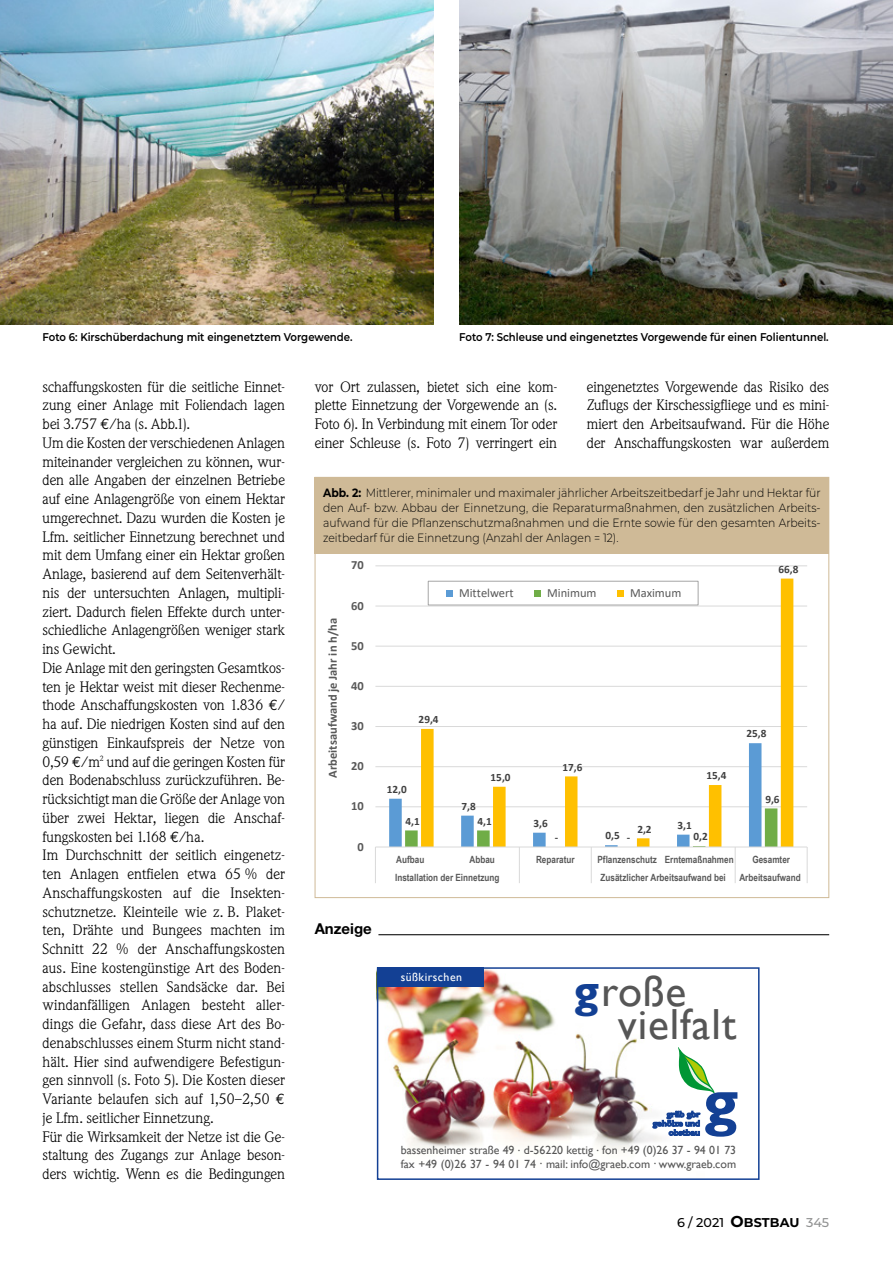
<style>
.page{position:relative;width:893px;height:1263px;background:#fff}
.page>*{position:absolute;margin:0;border:0;box-sizing:border-box;transform-origin:0 0}
.t1{font:43.5px "Gill Sans";letter-spacing:.02em;color:#565656}
.t2{font:15px/18.8px "Weidemann BQ";color:#000;text-align:justify}
.t3{font:700 15px "Helvetica Neue";color:#000}
.t4{font:500 12.75px "Montserrat";color:#000}
.t5{font:700 12.45px "Calibri";color:#595959}
.t6{font:12.45px "Calibri";color:#595959}
.t7{font:300 12px/15px "Montserrat";color:#000;text-align:justify;scale:.9 1}
.t8{font:11.85px/13.5px "Gill Sans";color:#565656}
.t9{font:11.85px "Gill Sans";letter-spacing:.04em;color:#fff}
.t10{font:600 11.25px "Montserrat";color:#000;scale:.9 1}
.t11{font:700 11.25px "Calibri";color:#404040}
.t12{font:700 9.9px "Arial Narrow";color:#595959}
.s1{font-family:"Euro Mono"}
.s2{font-weight:700}
.s3{font-family:"Gill Sans Nova";font-weight:800;font-size:43.95px;color:#134094}
.s4{font-weight:700;font-size:15.75px}
.s5{color:#919292}
</style>
<div class="page">
<img style="left:0;top:0;width:434px;height:324px">
<img style="left:459px;top:0;width:434px;height:324px">
<hr style="left:375px;top:806px;width:432px;height:1px;background:#d9d9d9">
<hr style="left:375px;top:766px;width:432px;height:1px;background:#d9d9d9">
<hr style="left:375px;top:726px;width:432px;height:1px;background:#d9d9d9">
<hr style="left:375px;top:686px;width:432px;height:1px;background:#d9d9d9">
<hr style="left:375px;top:646px;width:432px;height:1px;background:#d9d9d9">
<hr style="left:375px;top:606px;width:432px;height:1px;background:#d9d9d9">
<hr style="left:375px;top:566px;width:432px;height:1px;background:#d9d9d9">
<svg style="left:421px;top:578px;width:372px;height:269px"></svg>
<hr style="left:375px;top:847px;width:432px;height:1px;background:#d9d9d9">
<svg style="left:375px;top:848px;width:1px;height:35px"></svg>
<svg style="left:389px;top:743px;width:388px;height:140px"></svg>
<svg style="left:807px;top:847px;width:1px;height:36px"></svg>
<div style="left:428px;top:581px;width:270px;height:24px;background:#fff"></div>
<div style="left:428px;top:581px;width:270px;height:24px;border:1px solid #a6a6a6"></div>
<div style="left:446px;top:590px;width:7px;height:6px;background:#5b9bd5"></div>
<div style="left:534px;top:590px;width:7px;height:6px;background:#70ad47"></div>
<div style="left:617px;top:590px;width:7px;height:6px;background:#ffc000"></div>
<div style="left:315px;top:477px;width:514px;height:76px;background:#cfba97"></div>
<img style="left:380px;top:970px;width:282px;height:181px">
<div style="left:377px;top:967px;width:383px;height:213px;border:2px solid #134094"></div>
<div style="left:377px;top:967px;width:106px;height:19px;background:#134094"></div>
<svg style="left:653px;top:1047px;width:84px;height:90px"></svg>
<hr style="left:378px;top:934px;width:451px;height:1px;background:#000">
<p class="t10" style="left:43px;top:328px;width:346px">Foto 6: Kirschüberdachung mit eingenetztem Vorgewende.</p>
<p class="t10" style="left:459px;top:328px;width:412px">Foto 7: Schleuse und eingenetztes Vorgewende für einen Folientunnel.</p>
<p class="t2" style="left:43px;top:377px;width:244px;text-align:left">schaffungskosten für die seitliche Einnet&shy;zung einer Anlage mit Foliendach lagen bei 3.757 <span class="s1">7</span>/ha (s. Abb.1).<br>Um die Kosten der verschiedenen Anlagen miteinander vergleichen zu können, wur&shy;den alle Angaben der einzelnen Betriebe auf eine Anlagengröße von einem Hektar umgerechnet. Dazu wurden die Kosten je Lfm. seitlicher Einnetzung berechnet und mit dem Umfang einer ein Hektar großen Anlage, basierend auf dem Seitenverhält&shy;nis der untersuchten Anlagen, multipli&shy;ziert. Dadurch fielen Effekte durch unter&shy;schiedliche Anlagengrößen weniger stark ins Gewicht.<br>Die Anlage mit den geringsten Gesamtkos&shy;ten je Hektar weist mit dieser Rechenme&shy;thode Anschaffungskosten von 1.836 <span class="s1">7</span>/ ha auf. Die niedrigen Kosten sind auf den günstigen Einkaufspreis der Netze von 0,59 <span class="s1">7</span>/m<sup>2</sup> und auf die geringen Kosten für den Bodenabschluss zurückzuführen. Be&shy;rücksichtigt man die Größe der Anlage von über zwei Hektar, liegen die Anschaf&shy;fungskosten bei 1.168 <span class="s1">7</span>/ha.<br>Im Durchschnitt der seitlich eingenetz&shy;ten Anlagen entfielen etwa 65 % der Anschaffungskosten auf die Insekten&shy;schutznetze. Kleinteile wie z. B. Plaket&shy;ten, Drähte und Bungees machten im Schnitt 22 % der Anschaffungskosten aus. Eine kostengünstige Art des Boden&shy;abschlusses stellen Sandsäcke dar. Bei windanfälligen Anlagen besteht aller&shy;dings die Gefahr, dass diese Art des Bo&shy;denabschlusses einem Sturm nicht stand&shy;hält. Hier sind aufwendigere Befestigun&shy;gen sinnvoll (s. Foto 5). Die Kosten dieser Variante belaufen sich auf 1,50–2,50 <span class="s1">7 </span>je Lfm. seitlicher Einnetzung.<br>Für die Wirksamkeit der Netze ist die Ge&shy;staltung des Zugangs zur Anlage beson&shy;ders wichtig. Wenn es die Bedingungen</p>
<p class="t2" style="left:315px;top:377px;width:244px">vor Ort zulassen, bietet sich eine kom&shy;plette Einnetzung der Vorgewende an (s.<br>Foto 6). In Verbindung mit einem Tor oder einer Schleuse (s. Foto 7) verringert ein</p>
<p class="t2" style="left:587px;top:377px;width:244px">eingenetztes Vorgewende das Risiko des Zuflugs der Kirschessigfliege und es mini&shy;miert den Arbeitsaufwand. Für die Höhe der Anschaffungskosten war außerdem</p>
<p class="t7" style="left:323px;top:485px;width:554px"><span class="s2">Abb. 2:</span> Mittlerer, minimaler und maximaler jährlicher Arbeitszeitbedarf je Jahr und Hektar für den Auf- bzw. Abbau der Einnetzung, die Reparaturmaßnahmen, den zusätzlichen Arbeits&shy;aufwand für die Pflanzenschutzmaßnahmen und die Ernte sowie für den gesamten Arbeits&shy;zeitbedarf für die Einnetzung (Anzahl der Anlagen = 12).</p>
<p class="t5" style="left:351px;top:556px;width:14px">70</p>
<p class="t11" style="left:778px;top:561px;width:21px">66,8</p>
<p class="t6" style="left:459px;top:584px;width:56px">Mittelwert</p>
<p class="t6" style="left:547px;top:584px;width:51px">Minimum</p>
<p class="t6" style="left:630px;top:584px;width:53px">Maximum</p>
<p class="t5" style="left:351px;top:597px;width:14px">60</p>
<p class="t5" style="left:324px;top:778px;width:161px;rotate:-90deg">Arbeitsaufwand je Jahr in h/ha</p>
<p class="t5" style="left:351px;top:637px;width:14px">50</p>
<p class="t5" style="left:351px;top:677px;width:14px">40</p>
<p class="t11" style="left:419px;top:711px;width:21px">29,4</p>
<p class="t5" style="left:351px;top:717px;width:14px">30</p>
<p class="t11" style="left:746px;top:726px;width:21px">25,8</p>
<p class="t5" style="left:351px;top:757px;width:14px">20</p>
<p class="t11" style="left:563px;top:759px;width:21px">17,6</p>
<p class="t11" style="left:706px;top:767px;width:21px">15,4</p>
<p class="t11" style="left:491px;top:769px;width:21px">15,0</p>
<p class="t11" style="left:387px;top:781px;width:21px">12,0</p>
<p class="t11" style="left:765px;top:791px;width:16px">9,6</p>
<p class="t5" style="left:351px;top:797px;width:14px">10</p>
<p class="t11" style="left:462px;top:798px;width:16px">7,8</p>
<p class="t11" style="left:406px;top:813px;width:16px">4,1</p>
<p class="t11" style="left:477px;top:813px;width:16px">4,1</p>
<p class="t11" style="left:533px;top:815px;width:16px">3,6</p>
<p class="t11" style="left:677px;top:817px;width:16px">3,1</p>
<p class="t11" style="left:637px;top:821px;width:16px">2,2</p>
<p class="t11" style="left:605px;top:828px;width:16px">0,5</p>
<p class="t11" style="left:555px;top:829px;width:5px">-</p>
<p class="t11" style="left:627px;top:829px;width:5px">-</p>
<p class="t11" style="left:693px;top:829px;width:16px">0,2</p>
<p class="t5" style="left:358px;top:838px;width:8px">0</p>
<p class="t12" style="left:396px;top:851px;width:30px">Aufbau</p>
<p class="t12" style="left:469px;top:851px;width:27px">Abbau</p>
<p class="t12" style="left:536px;top:851px;width:40px">Reparatur</p>
<p class="t12" style="left:597px;top:851px;width:138px">Pflanzenschutz Erntemaßnahmen</p>
<p class="t12" style="left:752px;top:851px;width:39px">Gesamter</p>
<p class="t12" style="left:395px;top:870px;width:106px">Installation der Einnetzung</p>
<p class="t12" style="left:600px;top:870px;width:127px">Zusätzlicher Arbeitsaufwand bei</p>
<p class="t12" style="left:739px;top:870px;width:63px">Arbeitsaufwand</p>
<p class="t3" style="left:315px;top:919px;width:59px">Anzeige</p>
<p class="t9" style="left:401px;top:970px;width:63px">süßkirschen</p>
<h1 class="t1" style="left:574px;top:966px;width:114px"><span class="s3">g</span>roße</h1>
<h1 class="t1" style="left:618px;top:999px;width:120px">vielfalt</h1>
<p class="t8" style="left:401px;top:1143px;width:337px">bassenheimer straße 49 . d-56220 kettig . fon +49 (0)26 37 - 94 01 73 fax +49 (0)26 37 - 94 01 74 . mail: info@graeb.com . www.graeb.com</p>
<p class="t4" style="left:677px;top:1214px;width:154px">6 / 2021 <span class="s4">O</span><span class="s2">BSTBAU</span> <span class="s5">345</span></p>
</div>
